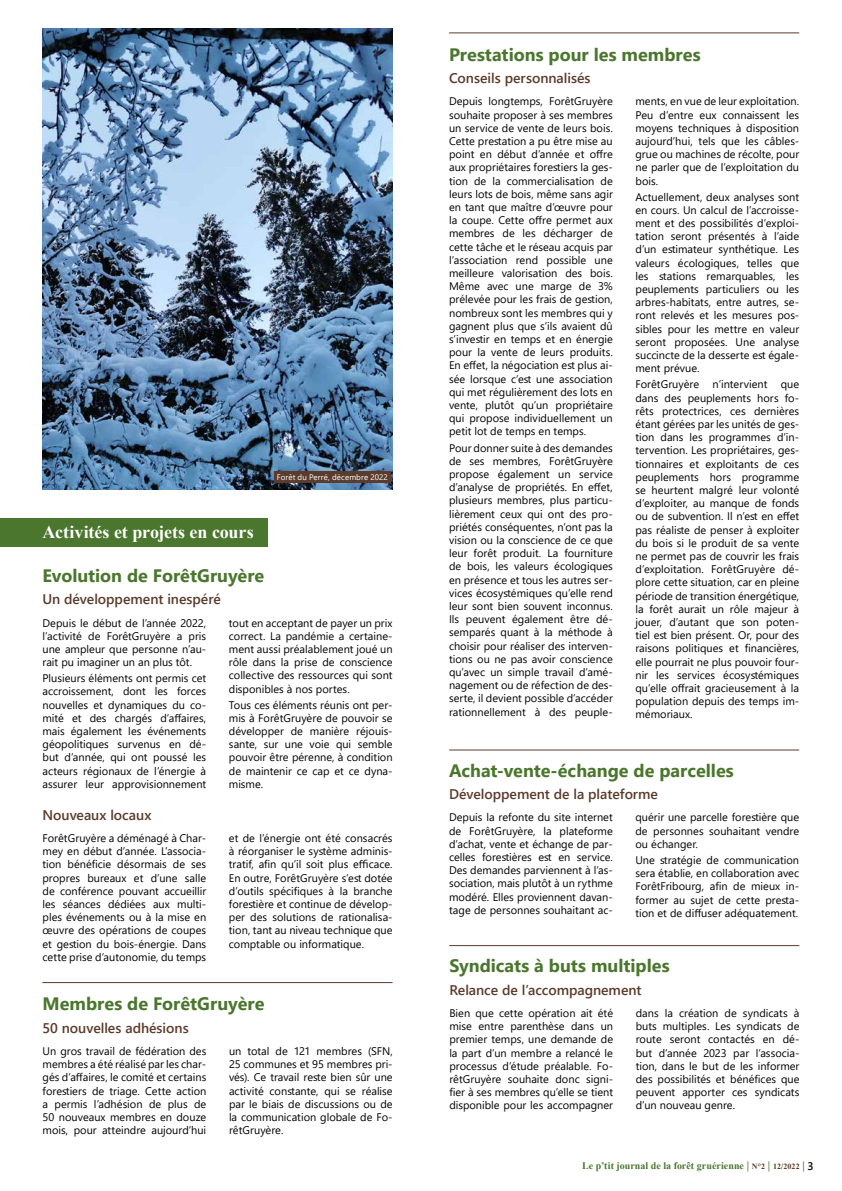
<style>
.page{position:relative;width:842px;height:1191px;background:#fff}
.page>*{position:absolute;margin:0;border:0;box-sizing:border-box;transform-origin:0 0}
.t1{font:700 18px "Segoe UI";color:#4a762d}
.t2{font:700 18px "Times New Roman";letter-spacing:-.005em;color:#fff}
.t3{font:600 14px "Segoe UI";color:#5b3b2b}
.t4{font:11px/13.2px "Segoe UI";color:#000;text-align:justify}
.t5{font:700 10px "Times New Roman";letter-spacing:.005em;color:#4a762d}
.t6{font:8px "Segoe UI";letter-spacing:.015em;color:#fff}
.s1{font-family:"Segoe UI";font-weight:400}
.s2{font-size:8px;color:#5b3b2b}
.s3{font-family:"Segoe UI";font-weight:600;font-size:11px;color:#000}
</style>
<div class="page">
<div style="left:0;top:518px;width:268px;height:28px;background:#4a762d"></div>
<hr style="left:42px;top:982px;width:351px;height:1px;background:#5b3b2b">
<hr style="left:449px;top:32px;width:350px;height:1px;background:#5b3b2b">
<hr style="left:449px;top:945px;width:350px;height:1px;background:#5b3b2b">
<hr style="left:449px;top:749px;width:350px;height:1px;background:#5b3b2b">
<img style="left:42px;top:28px;width:351px;height:461px">
<div style="left:274px;top:471px;width:117px;height:11px;background:#5b3b2b"></div>
<p class="t6" style="left:277px;top:469px;width:113px">Forêt du Perré, décembre 2022</p>
<h1 class="t2" style="left:43px;top:519px;width:213px">Activités et projets en cours</h1>
<h1 class="t1" style="left:43px;top:558px;width:223px">Evolution de ForêtGruyère</h1>
<p class="t3" style="left:43px;top:586px;width:180px">Un développement inespéré</p>
<p class="t4" style="left:43px;top:615px;width:165px">Depuis le début de l’année 2022, l’activité de ForêtGruyère a pris une ampleur que personne n’au&shy;rait pu imaginer un an plus tôt.</p>
<p class="t4" style="left:43px;top:670px;width:165px">Plusieurs éléments ont permis cet accroissement, dont les forces nouvelles et dynamiques du co&shy;mité et des chargés d’affaires, mais également les événements géopolitiques survenus en dé&shy;but d’année, qui ont poussé les acteurs régionaux de l’énergie à assurer leur approvisionnement</p>
<p class="t3" style="left:43px;top:801px;width:110px">Nouveaux locaux</p>
<p class="t4" style="left:229px;top:615px;width:165px">tout en acceptant de payer un prix correct. La pandémie a certaine&shy;ment aussi préalablement joué un rôle dans la prise de conscience collective des ressources qui sont disponibles à nos portes.</p>
<p class="t4" style="left:229px;top:697px;width:165px">Tous ces éléments réunis ont per&shy;mis à ForêtGruyère de pouvoir se développer de manière réjouis&shy;sante, sur une voie qui semble pouvoir être pérenne, à condition de maintenir ce cap et ce dyna&shy;misme.</p>
<p class="t4" style="left:43px;top:830px;width:165px">ForêtGruyère a déménagé à Char&shy;mey en début d’année. L’associa&shy;tion bénéficie désormais de ses propres bureaux et d’une salle de conférence pouvant accueillir les séances dédiées aux multi&shy;ples événements ou à la mise en œuvre des opérations de coupes et gestion du bois-énergie. Dans cette prise d’autonomie, du temps</p>
<p class="t4" style="left:229px;top:830px;width:165px">et de l’énergie ont été consacrés à réorganiser le système adminis&shy;tratif, afin qu’il soit plus efficace.<br>En outre, ForêtGruyère s’est dotée d’outils spécifiques à la branche forestière et continue de dévelop&shy;per des solutions de rationalisa&shy;tion, tant au niveau technique que comptable ou informatique.</p>
<h1 class="t1" style="left:43px;top:987px;width:223px">Membres de ForêtGruyère</h1>
<p class="t3" style="left:43px;top:1014px;width:148px">50 nouvelles adhésions</p>
<p class="t4" style="left:43px;top:1043px;width:165px">Un gros travail de fédération des membres a été réalisé par les char&shy;gés d’affaires, le comité et certains forestiers de triage. Cette action a permis l’adhésion de plus de 50 nouveaux membres en douze mois, pour atteindre aujourd’hui</p>
<p class="t4" style="left:229px;top:1043px;width:165px">un total de 121 membres (SFN, 25 communes et 95 membres pri&shy;vés). Ce travail reste bien sûr une activité constante, qui se réalise par le biais de discussions ou de la communication globale de Fo&shy;rêtGruyère.</p>
<h1 class="t1" style="left:449px;top:37px;width:253px">Prestations pour les membres</h1>
<p class="t3" style="left:449px;top:65px;width:143px">Conseils personnalisés</p>
<p class="t4" style="left:449px;top:94px;width:165px">Depuis longtemps, ForêtGruyère souhaite proposer à ses membres un service de vente de leurs bois.<br>Cette prestation a pu être mise au point en début d’année et offre aux propriétaires forestiers la ges&shy;tion de la commercialisation de leurs lots de bois, même sans agir en tant que maître d’œuvre pour la coupe. Cette offre permet aux membres de les décharger de cette tâche et le réseau acquis par l’association rend possible une meilleure valorisation des bois.<br>Même avec une marge de 3% prélevée pour les frais de gestion, nombreux sont les membres qui y gagnent plus que s’ils avaient dû s’investir en temps et en énergie pour la vente de leurs produits.<br>En effet, la négociation est plus ai&shy;sée lorsque c’est une association qui met régulièrement des lots en vente, plutôt qu’un propriétaire qui propose individuellement un petit lot de temps en temps.</p>
<p class="t4" style="left:449px;top:440px;width:165px">Pour donner suite à des demandes de ses membres, ForêtGruyère propose également un service d’analyse de propriétés. En effet, plusieurs membres, plus particu&shy;lièrement ceux qui ont des pro&shy;priétés conséquentes, n’ont pas la vision ou la conscience de ce que leur forêt produit. La fourniture de bois, les valeurs écologiques en présence et tous les autres ser&shy;vices écosystémiques qu’elle rend leur sont bien souvent inconnus.<br>Ils peuvent également être dé&shy;semparés quant à la méthode à choisir pour réaliser des interven&shy;tions ou ne pas avoir conscience qu’avec un simple travail d’amé&shy;nagement ou de réfection de des&shy;serte, il devient possible d’accéder rationnellement à des peuple-</p>
<p class="t4" style="left:635px;top:94px;width:165px">ments, en vue de leur exploitation.<br>Peu d’entre eux connaissent les moyens techniques à disposition aujourd’hui, tels que les câbles&shy;grue ou machines de récolte, pour ne parler que de l’exploitation du bois.</p>
<p class="t4" style="left:635px;top:189px;width:165px">Actuellement, deux analyses sont en cours. Un calcul de l’accroisse&shy;ment et des possibilités d’exploi&shy;tation seront présentés à l’aide d’un estimateur synthétique. Les valeurs écologiques, telles que les stations remarquables, les peuplements particuliers ou les arbres-habitats, entre autres, se&shy;ront relevés et les mesures pos&shy;sibles pour les mettre en valeur seront proposées. Une analyse succincte de la desserte est égale&shy;ment prévue.</p>
<p class="t4" style="left:635px;top:377px;width:165px">ForêtGruyère n’intervient que dans des peuplements hors fo&shy;rêts protectrices, ces dernières étant gérées par les unités de ges&shy;tion dans les programmes d’in&shy;tervention. Les propriétaires, ges&shy;tionnaires et exploitants de ces peuplements hors programme se heurtent malgré leur volonté d’exploiter, au manque de fonds ou de subvention. Il n’est en effet pas réaliste de penser à exploiter du bois si le produit de sa vente ne permet pas de couvrir les frais d’exploitation. ForêtGruyère dé&shy;plore cette situation, car en pleine période de transition énergétique, la forêt aurait un rôle majeur à jouer, d’autant que son poten&shy;tiel est bien présent. Or, pour des raisons politiques et financières, elle pourrait ne plus pouvoir four&shy;nir les services écosystémiques qu’elle offrait gracieusement à la population depuis des temps im&shy;mémoriaux.</p>
<h1 class="t1" style="left:449px;top:753px;width:286px">Achat-vente-échange de parcelles</h1>
<p class="t3" style="left:449px;top:781px;width:210px">Développement de la plateforme</p>
<p class="t4" style="left:449px;top:810px;width:165px">Depuis la refonte du site internet de ForêtGruyère, la plateforme d’achat, vente et échange de par&shy;celles forestières est en service.<br>Des demandes parviennent à l’as&shy;sociation, mais plutôt à un rythme modéré. Elles proviennent davan&shy;tage de personnes souhaitant ac-</p>
<p class="t4" style="left:635px;top:810px;width:165px">quérir une parcelle forestière que de personnes souhaitant vendre ou échanger.</p>
<p class="t4" style="left:635px;top:852px;width:165px">Une stratégie de communication sera établie, en collaboration avec ForêtFribourg, afin de mieux in&shy;former au sujet de cette presta&shy;tion et de diffuser adéquatement.</p>
<h1 class="t1" style="left:449px;top:949px;width:222px">Syndicats à buts multiples</h1>
<p class="t3" style="left:449px;top:976px;width:194px">Relance de l’accompagnement</p>
<p class="t4" style="left:449px;top:1005px;width:165px">Bien que cette opération ait été mise entre parenthèse dans un premier temps, une demande de la part d’un membre a relancé le processus d’étude préalable. Fo&shy;rêtGruyère souhaite donc signi&shy;fier à ses membres qu’elle se tient disponible pour les accompagner</p>
<p class="t4" style="left:636px;top:1005px;width:165px">dans la création de syndicats à buts multiples. Les syndicats de route seront contactés en dé&shy;but d’année 2023 par l’associa&shy;tion, dans le but de les informer des possibilités et bénéfices que peuvent apporter ces syndicats d’un nouveau genre.</p>
<p class="t5" style="left:582px;top:1158px;width:233px">Le p’tit journal de la forêt gruérienne <span class="s1">|</span> <span class="s2">N°2</span> <span class="s1">|</span> <span class="s2">12/2022</span> <span class="s1">|</span> <span class="s3">3</span></p>
</div>
